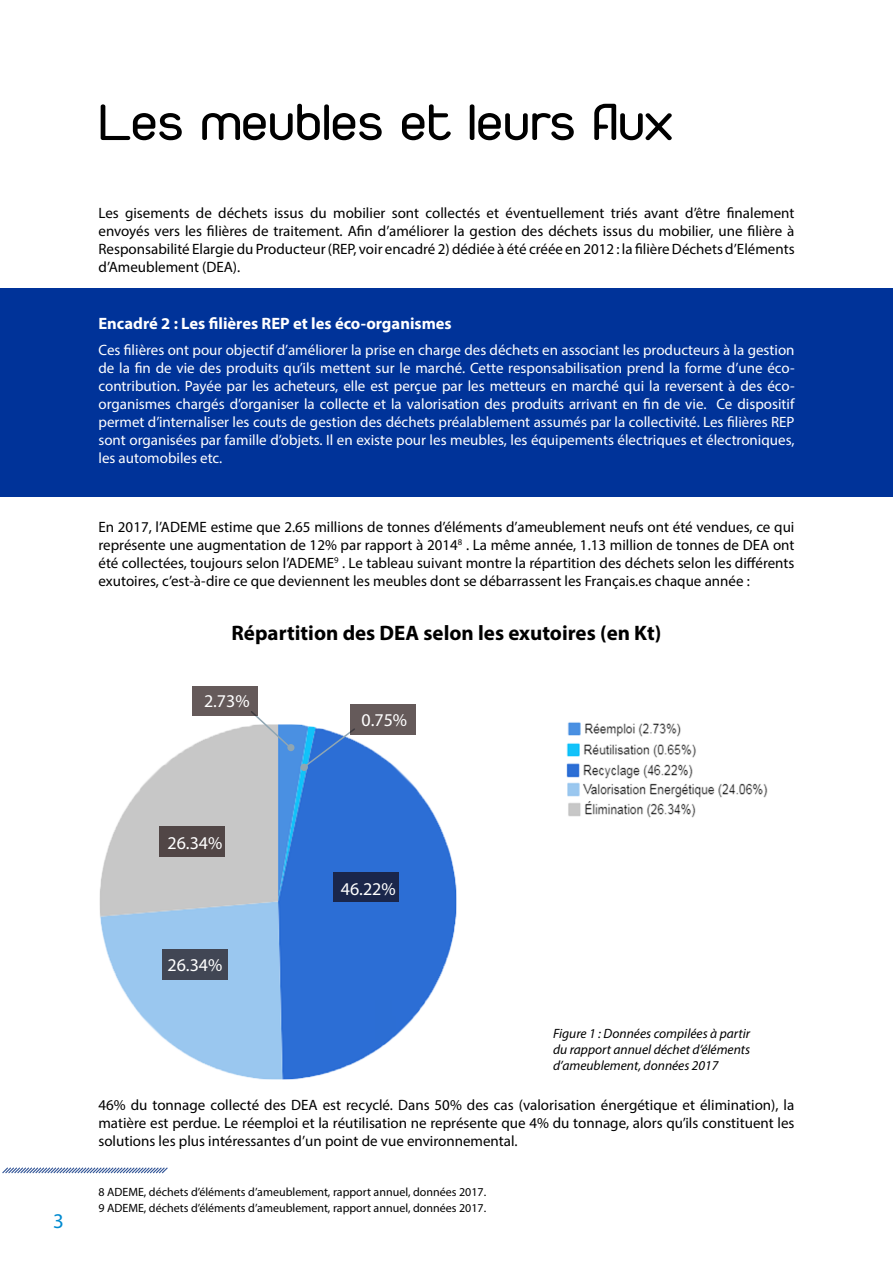
<style>
.page{position:relative;width:893px;height:1263px;background:#fff}
.page>*{position:absolute;margin:0;border:0;box-sizing:border-box;transform-origin:0 0}
.t1{font:54px "Duepuntozero";color:#000;scale:1.15 1}
.t2{font:700 21px "Myriad Pro";color:#000}
.t3{font:21px "Myriad Pro";color:#008ad0}
.t4{font:18px "Myriad Pro";color:#fff}
.t5{font:700 16.5px "Myriad Pro";color:#fff}
.t6{font:15px/18px "Myriad Pro";color:#000;text-align:justify}
.t7{font:15px/18px "Myriad Pro";color:#fff;text-align:justify}
.t8{font:italic 13.5px/16.2px "Myriad Pro";color:#000;text-align:justify}
.t9{font:12px/16.2px "Myriad Pro";color:#000}
</style>
<div class="page">
<div style="left:0;top:288px;width:893px;height:209px;background:#039"></div>
<img style="left:99px;top:725px;width:357px;height:354px">
<img style="left:566px;top:763px;width:127px;height:16px">
<div style="left:160px;top:827px;width:65px;height:30px;background:#514646"></div>
<img style="left:568px;top:782px;width:199px;height:16px">
<div style="left:287px;top:744px;width:7px;height:7px;background:#90a6b2;border-radius:50%"></div>
<div style="left:300px;top:764px;width:8px;height:7px;background:#90a6b2;border-radius:50%"></div>
<svg style="left:302px;top:727px;width:54px;height:42px;background:#4489db"></svg>
<svg style="left:249px;top:716px;width:42px;height:33px"></svg>
<img style="left:568px;top:802px;width:128px;height:16px">
<img style="left:566px;top:743px;width:130px;height:15px">
<img style="left:567px;top:722px;width:114px;height:15px">
<svg style="left:2px;top:1167px;width:166px;height:7px"></svg>
<div style="left:334px;top:873px;width:65px;height:29px;background:#1a264b"></div>
<div style="left:163px;top:950px;width:65px;height:30px;background:#414654"></div>
<div style="left:350px;top:704px;width:65px;height:30px;background:#655a5a"></div>
<div style="left:192px;top:686px;width:66px;height:30px;background:#655a5a"></div>
<h1 class="t1" style="left:98px;top:93px;width:502px">Les meubles et leurs flux</h1>
<p class="t6" style="left:98px;top:204px;width:698px">Les gisements de déchets issus du mobilier sont collectés et éventuellement triés avant d’être finalement envoyés vers les filières de traitement. Afin d’améliorer la gestion des déchets issus du mobilier, une filière à Responsabilité Elargie du Producteur (REP, voir encadré 2) dédiée à été créée en 2012 : la filière Déchets d’Eléments d’Ameublement (DEA).</p>
<p class="t5" style="left:98px;top:313px;width:355px">Encadré 2 : Les filières REP et les éco-organismes</p>
<p class="t7" style="left:98px;top:340px;width:698px">Ces filières ont pour objectif d’améliorer la prise en charge des déchets en associant les producteurs à la gestion de la fin de vie des produits qu’ils mettent sur le marché. Cette responsabilisation prend la forme d’une éco&shy;contribution. Payée par les acheteurs, elle est perçue par les metteurs en marché qui la reversent à des éco&shy;organismes chargés d’organiser la collecte et la valorisation des produits arrivant en fin de vie. Ce dispositif permet d’internaliser les couts de gestion des déchets préalablement assumés par la collectivité. Les filières REP sont organisées par famille d’objets. Il en existe pour les meubles, les équipements électriques et électroniques, les automobiles etc.</p>
<p class="t6" style="left:98px;top:518px;width:697px">En 2017, l’ADEME estime que 2.65 millions de tonnes d’éléments d’ameublement neufs ont été vendues, ce qui représente une augmentation de 12% par rapport à 2014<sup>8</sup> . La même année, 1.13 million de tonnes de DEA ont été collectées, toujours selon l’ADEME<sup>9</sup> . Le tableau suivant montre la répartition des déchets selon les différents exutoires, c’est-à-dire ce que deviennent les meubles dont se débarrassent les Français.es chaque année :</p>
<h2 class="t2" style="left:231px;top:619px;width:431px">Répartition des DEA selon les exutoires (en Kt)</h2>
<p class="t4" style="left:204px;top:690px;width:47px">2.73%</p>
<p class="t4" style="left:362px;top:709px;width:47px">0.75%</p>
<h2 class="t3" style="left:53px;top:1208px;width:12px">3</h2>
<p class="t4" style="left:168px;top:832px;width:56px">26.34%</p>
<p class="t4" style="left:168px;top:953px;width:56px">26.34%</p>
<p class="t4" style="left:341px;top:877px;width:56px">46.22%</p>
<p class="t8" style="left:553px;top:1025px;width:198px">Figure 1 : Données compilées à partir du rapport annuel déchet d’éléments d’ameublement, données 2017</p>
<p class="t6" style="left:98px;top:1096px;width:697px">46% du tonnage collecté des DEA est recyclé. Dans 50% des cas (valorisation énergétique et élimination), la matière est perdue. Le réemploi et la réutilisation ne représente que 4% du tonnage, alors qu’ils constituent les solutions les plus intéressantes d’un point de vue environnemental.</p>
<p class="t9" style="left:98px;top:1183px;width:389px">8 ADEME, déchets d’éléments d’ameublement, rapport annuel, données 2017.<br>9 ADEME, déchets d’éléments d’ameublement, rapport annuel, données 2017.</p>
</div>
